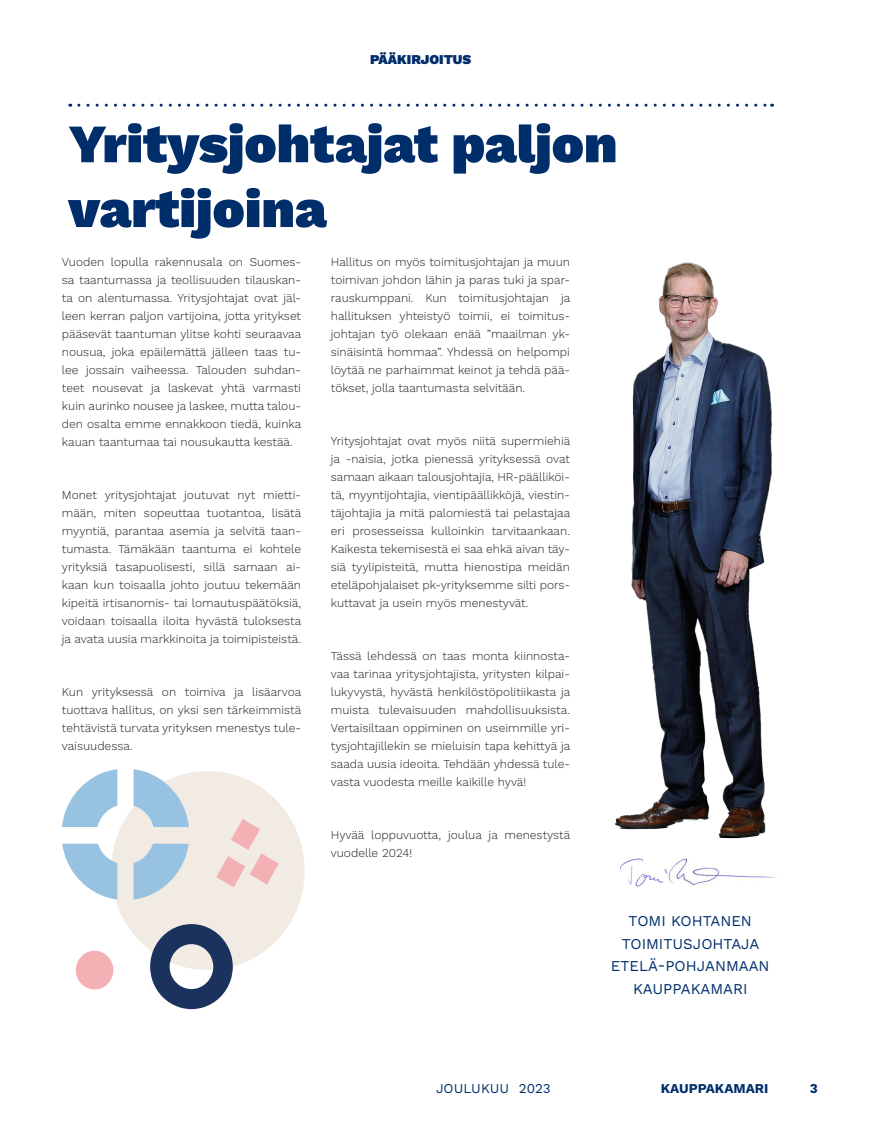
<style>
.page{position:relative;width:872px;height:1127px;background:#fff}
.page>*{position:absolute;margin:0;border:0;box-sizing:border-box;transform-origin:0 0}
.otsikko_sin{font:900 54px "Work Sans";color:#002e6b}
.nosto{font:15px "Work Sans";color:#002e6b}
.t1{font:700 13.5px "Work Sans";color:#002e6b}
.t2{font:13.5px "Work Sans";color:#002e6b}
.headertunniste_sininen{font:900 13.5px "Work Sans";color:#002e6b}
.leipis{font:300 12px/18px "Work Sans";color:#231f20;text-align:justify}
</style>
<div class="page">
<svg style="left:79px;top:104px;width:693px;height:3px"></svg>
<div style="left:111px;top:771px;width:194px;height:199px;background:#f1ebe3;border-radius:50%"></div>
<svg style="left:216px;top:819px;width:63px;height:68px"></svg>
<svg style="left:150px;top:924px;width:83px;height:85px"></svg>
<svg style="left:76px;top:951px;width:37px;height:38px"></svg>
<svg style="left:62px;top:769px;width:55px;height:58px"></svg>
<svg style="left:62px;top:844px;width:55px;height:55px"></svg>
<svg style="left:133px;top:844px;width:56px;height:55px"></svg>
<svg style="left:133px;top:769px;width:56px;height:58px"></svg>
<img style="left:615px;top:262px;width:157px;height:577px">
<img style="left:619px;top:858px;width:158px;height:29px">
<p class="headertunniste_sininen" style="left:370px;top:52px;width:103px">PÄÄKIRJOITUS</p>
<p class="otsikko_sin" style="left:68px;top:113px;width:550px">Yritysjohtajat paljon</p>
<p class="otsikko_sin" style="left:68px;top:178px;width:260px">vartijoina</p>
<p class="leipis" style="left:62px;top:253px;width:241px">Vuoden lopulla rakennusala on Suomes&shy;sa taantumassa ja teollisuuden tilauskan&shy;ta on alentumassa. Yritysjohtajat ovat jäl&shy;leen kerran paljon vartijoina, jotta yritykset pääsevät taantuman ylitse kohti seuraavaa nousua, joka epäilemättä jälleen taas tu&shy;lee jossain vaiheessa. Talouden suhdan&shy;teet nousevat ja laskevat yhtä varmasti kuin aurinko nousee ja laskee, mutta talou&shy;den osalta emme ennakkoon tiedä, kuinka kauan taantumaa tai nousukautta kestää.</p>
<p class="leipis" style="left:62px;top:486px;width:241px">Monet yritysjohtajat joutuvat nyt mietti&shy;mään, miten sopeuttaa tuotantoa, lisätä myyntiä, parantaa asemia ja selvitä taan&shy;tumasta. Tämäkään taantuma ei kohtele yrityksiä tasapuolisesti, sillä samaan ai&shy;kaan kun toisaalla johto joutuu tekemään kipeitä irtisanomis- tai lomautuspäätöksiä, voidaan toisaalla iloita hyvästä tuloksesta ja avata uusia markkinoita ja toimipisteistä.</p>
<p class="leipis" style="left:62px;top:683px;width:241px">Kun yrityksessä on toimiva ja lisäarvoa tuottava hallitus, on yksi sen tärkeimmistä tehtävistä turvata yrityksen menestys tule&shy;vaisuudessa.</p>
<p class="leipis" style="left:331px;top:253px;width:241px">Hallitus on myös toimitusjohtajan ja muun toimivan johdon lähin ja paras tuki ja spar&shy;rauskumppani. Kun toimitusjohtajan ja hallituksen yhteistyö toimii, ei toimitus&shy;johtajan työ olekaan enää ”maailman yk&shy;sinäisintä hommaa”. Yhdessä on helpompi löytää ne parhaimmat keinot ja tehdä pää&shy;tökset, jolla taantumasta selvitään.</p>
<p class="leipis" style="left:331px;top:432px;width:241px">Yritysjohtajat ovat myös niitä supermiehiä ja -naisia, jotka pienessä yrityksessä ovat samaan aikaan talousjohtajia, HR-päälliköi&shy;tä, myyntijohtajia, vientipäällikköjä, viestin&shy;täjohtajia ja mitä palomiestä tai pelastajaa eri prosesseissa kulloinkin tarvitaankaan.<br>Kaikesta tekemisestä ei saa ehkä aivan täy&shy;siä tyylipisteitä, mutta hienostipa meidän eteläpohjalaiset pk-yrityksemme silti pors&shy;kuttavat ja usein myös menestyvät.</p>
<p class="leipis" style="left:331px;top:647px;width:241px">Tässä lehdessä on taas monta kiinnosta&shy;vaa tarinaa yritysjohtajista, yritysten kilpai&shy;lukyvystä, hyvästä henkilöstöpolitiikasta ja muista tulevaisuuden mahdollisuuksista.<br>Vertaisiltaan oppiminen on useimmille yri&shy;tysjohtajillekin se mieluisin tapa kehittyä ja saada uusia ideoita. Tehdään yhdessä tule&shy;vasta vuodesta meille kaikille hyvä!</p>
<p class="leipis" style="left:331px;top:826px;width:241px">Hyvää loppuvuotta, joulua ja menestystä vuodelle 2024!</p>
<p class="nosto" style="left:628px;top:912px;width:125px">TOMI KOHTANEN</p>
<p class="nosto" style="left:622px;top:935px;width:139px">TOIMITUSJOHTAJA</p>
<p class="nosto" style="left:611px;top:957px;width:160px">ETELÄ-POHJANMAAN</p>
<p class="nosto" style="left:633px;top:980px;width:116px">KAUPPAKAMARI</p>
<p class="t2" style="left:436px;top:1080px;width:116px">JOULUKUU 2023</p>
<p class="t1" style="left:661px;top:1080px;width:109px">KAUPPAKAMARI</p>
<p class="t1" style="left:810px;top:1080px;width:10px">3</p>
</div>
